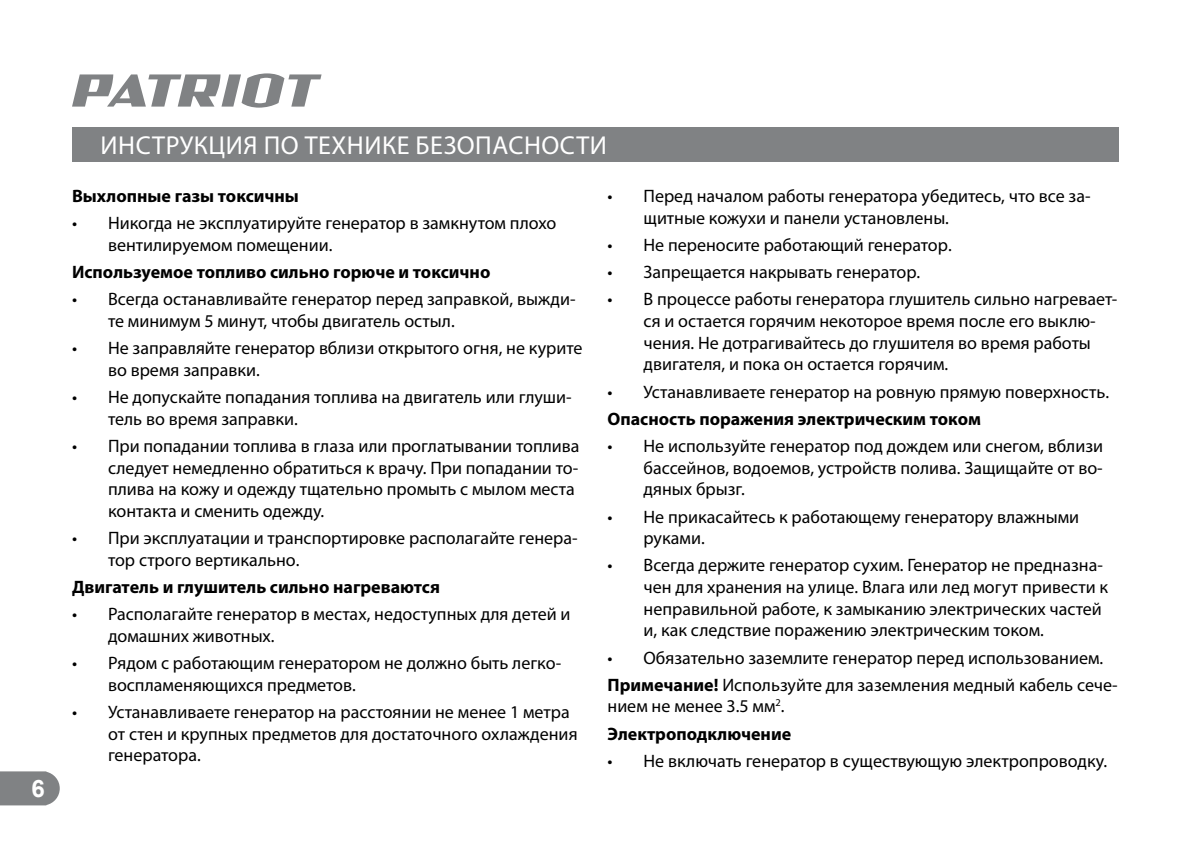
<style>
.page{position:relative;width:1191px;height:842px;background:#fff}
.page>*{position:absolute;margin:0;border:0;box-sizing:border-box;transform-origin:0 0}
.t1{font:26px "Myriad Pro";letter-spacing:.02em;color:#fff}
.t2{font:700 24px "Arial";color:#fff}
.t3{font:18px/21.6px "Myriad Pro";color:#000}
.t4{font:700 18px/27.2px "Myriad Pro";color:#000}
.s1{font-weight:700}
.s2{font-weight:400}
</style>
<div class="page">
<svg style="left:0;top:771px;width:60px;height:34px;background:#898b8d"></svg>
<svg style="left:72px;top:73px;width:249px;height:35px"></svg>
<div style="left:72px;top:127px;width:1047px;height:34px;background:#808284"></div>
<h2 class="t2" style="left:31px;top:775px;width:15px">6</h2>
<h1 class="t1" style="left:101px;top:133px;width:508px">ИНСТРУКЦИЯ ПО ТЕХНИКЕ БЕЗОПАСНОСТИ</h1>
<p class="t4" style="left:72px;top:183px;width:228px">Выхлопные газы токсичны</p>
<p class="t3" style="left:108px;top:213px;width:450px;text-indent:-36px">• Никогда не эксплуатируйте генератор в замкнутом плохо вентилируемом помещении.</p>
<p class="t4" style="left:72px;top:259px;width:420px">Используемое топливо сильно горюче и токсично</p>
<p class="t3" style="left:108px;top:289px;width:469px;text-indent:-36px">• Всегда останавливайте генератор перед заправкой, выжди&shy;те минимум 5 минут, чтобы двигатель остыл.</p>
<p class="t3" style="left:108px;top:338px;width:476px;text-indent:-36px">• Не заправляйте генератор вблизи открытого огня, не курите во время заправки.</p>
<p class="t3" style="left:108px;top:387px;width:465px;text-indent:-36px">• Не допускайте попадания топлива на двигатель или глуши&shy;тель во время заправки.</p>
<p class="t3" style="left:108px;top:436px;width:473px;text-indent:-36px">• При попадании топлива в глаза или проглатывании топлива следует немедленно обратиться к врачу. При попадании то&shy;плива на кожу и одежду тщательно промыть с мылом места контакта и сменить одежду.</p>
<p class="t3" style="left:108px;top:528px;width:471px;text-indent:-36px">• При эксплуатации и транспортировке располагайте генера&shy;тор строго вертикально.</p>
<p class="t4" style="left:72px;top:574px;width:369px">Двигатель и глушитель сильно нагреваются</p>
<p class="t3" style="left:108px;top:604px;width:464px;text-indent:-36px">• Располагайте генератор в местах, недоступных для детей и домашних животных.</p>
<p class="t3" style="left:108px;top:653px;width:455px;text-indent:-36px">• Рядом с работающим генератором не должно быть легко&shy;воспламеняющихся предметов.</p>
<p class="t3" style="left:108px;top:702px;width:471px;text-indent:-36px">• Устанавливаете генератор на расстоянии не менее 1 метра от стен и крупных предметов для достаточного охлаждения генератора.</p>
<p class="t3" style="left:643px;top:186px;width:448px;text-indent:-36px">• Перед началом работы генератора убедитесь, что все за&shy;щитные кожухи и панели установлены.</p>
<p class="t3" style="left:607px;top:235px;width:346px">• Не переносите работающий генератор.</p>
<p class="t3" style="left:607px;top:262px;width:314px">• Запрещается накрывать генератор.</p>
<p class="t3" style="left:643px;top:289px;width:475px;text-indent:-36px">• В процессе работы генератора глушитель сильно нагревает&shy;ся и остается горячим некоторое время после его выклю&shy;чения. Не дотрагивайтесь до глушителя во время работы двигателя, и пока он остается горячим.</p>
<p class="t3" style="left:607px;top:381px;width:503px">• Устанавливаете генератор на ровную прямую поверхность.</p>
<p class="t4" style="left:607px;top:406px;width:375px">Опасность поражения электрическим током</p>
<p class="t3" style="left:643px;top:436px;width:461px;text-align:justify;text-indent:-36px">• Не используйте генератор под дождем или снегом, вблизи бассейнов, водоемов, устройств полива. Защищайте от во&shy;дяных брызг.</p>
<p class="t3" style="left:643px;top:506px;width:437px;text-indent:-36px">• Не прикасайтесь к работающему генератору влажными руками.</p>
<p class="t3" style="left:643px;top:555px;width:466px;text-indent:-36px">• Всегда держите генератор сухим. Генератор не предназна&shy;чен для хранения на улице. Влага или лед могут привести к неправильной работе, к замыканию электрических частей и, как следствие поражению электрическим током.</p>
<p class="t3" style="left:607px;top:644px;width:512px;line-height:27.2px">• Обязательно заземлите генератор перед использованием.<br><span class="s1">Примечание!</span> Используйте для заземления медный кабель сече-</p>
<p class="t4" style="left:607px;top:693px;width:185px"><span class="s2">нием не менее 3.5 мм</span><sup>2</sup><span class="s2">.<br></span>Электроподключение</p>
<p class="t3" style="left:607px;top:751px;width:501px">• Не включать генератор в существующую электропроводку.</p>
</div>
